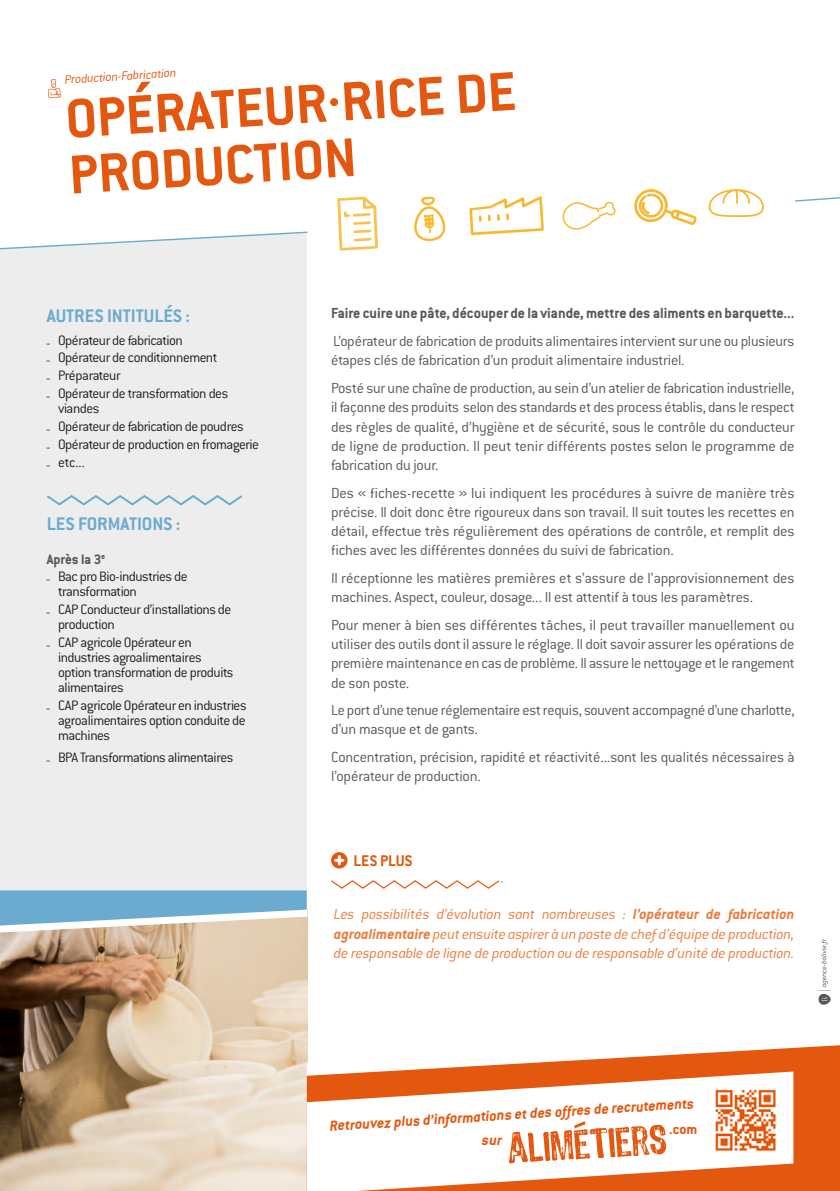
<style>
.page{position:relative;width:840px;height:1191px;background:#fff}
.page>*{position:absolute;margin:0;border:0;box-sizing:border-box;transform-origin:0 0}
.t1{font:700 60px/55.4px "Conduit ITC";color:#e4570f}
.t2{font:700 20px "Conduit ITC";color:#6cabd0}
.t3{font:700 17px "Conduit ITC";color:#e4570f}
.t4{font:300 16px/19.2px "Conduit ITC";letter-spacing:-.015em;color:#575756}
.t5{font:italic 300 16px/19.2px "Conduit ITC";letter-spacing:-.015em;color:#eb7c3c;text-align:justify}
.t6{font:700 16px "Conduit ITC";letter-spacing:-.005em;color:#575756}
.t7{font:italic 700 16px "Conduit ITC";color:#e4570f}
.t8{font:700 15.4px "Conduit ITC";color:#e4570f}
.t9{font:300 15px/17.8px "Conduit ITC";letter-spacing:-.035em;color:#1d1d1b}
.t10{font:italic 300 13.4px "Conduit ITC";color:#e4570f}
.t11{font:300 12.2px "Conduit ITC";color:#0089b3}
.s1{font-weight:700;color:#575756}
.s2{font-weight:700}
</style>
<div class="page">
<div style="left:0;top:254px;width:306px;height:636px;background:#ededed"></div>
<svg style="left:0;top:231px;width:308px;height:23px"></svg>
<svg style="left:48px;top:79px;width:13px;height:19px"></svg>
<svg style="left:331px;top:852px;width:16px;height:16px"></svg>
<svg style="left:335px;top:856px;width:8px;height:8px"></svg>
<svg style="left:331px;top:880px;width:169px;height:9px"></svg>
<svg style="left:708px;top:189px;width:131px;height:28px"></svg>
<svg style="left:414px;top:196px;width:31px;height:46px"></svg>
<svg style="left:44px;top:493px;width:200px;height:14px;background:#d7e1e8"></svg>
<img style="left:0;top:932px;width:307px;height:259px">
<svg style="left:337px;top:197px;width:41px;height:54px"></svg>
<svg style="left:469px;top:196px;width:74px;height:39px"></svg>
<svg style="left:562px;top:201px;width:53px;height:29px"></svg>
<svg style="left:634px;top:189px;width:62px;height:36px"></svg>
<svg style="left:306px;top:1045px;width:533px;height:146px;fill:#e4570f"></svg>
<svg style="left:306px;top:1071px;width:487px;height:120px"></svg>
<img style="left:705px;top:1080px;width:79px;height:79px">
<svg style="left:508px;top:1121px;width:157px;height:42px"></svg>
<svg style="left:0;top:890px;width:307px;height:42px;background:#99bdd0"></svg>
<svg style="left:818px;top:939px;width:12px;height:65px"></svg>
<p class="t10" style="left:64px;top:73px;width:113px;rotate:-4deg">Production-Fabrication</p>
<h1 class="t1" style="left:63px;top:92px;width:453px;rotate:-4deg">OPÉRATEUR·RICE DE<br>PRODUCTION</h1>
<p class="t2" style="left:47px;top:303px;width:145px">AUTRES INTITULÉS :</p>
<p class="t9" style="left:47px;top:331px;width:183px">_ Opérateur de fabrication<br>_ Opérateur de conditionnement<br>_ Préparateur<br>_ Opérateur de transformation des</p>
<p class="t9" style="left:47px;top:399px;width:214px;text-indent:11px">viandes<br>_ Opérateur de fabrication de poudres<br>_ Opérateur de production en fromagerie _ etc...</p>
<p class="t2" style="left:47px;top:511px;width:135px">LES FORMATIONS :</p>
<p class="t9" style="left:47px;top:550px;width:142px"><span class="s1">Après la 3</span><sup>e<br></sup>_ Bac pro Bio-industries de</p>
<p class="t9" style="left:47px;top:583px;width:186px;text-indent:11px">transformation<br>_ CAP Conducteur d’installations de</p>
<p class="t9" style="left:47px;top:616px;width:146px;text-indent:11px">production<br>_ CAP agricole Opérateur en</p>
<p class="t9" style="left:58px;top:650px;width:177px;line-height:15px">industries agroalimentaires option transformation de produits alimentaires</p>
<p class="t9" style="left:58px;top:698px;width:190px;line-height:15px;text-align:justify;text-indent:-11px">_ CAP agricole Opérateur en industries agroalimentaires option conduite de machines</p>
<p class="t9" style="left:47px;top:748px;width:188px">_ BPA Transformations alimentaires</p>
<p class="t6" style="left:331px;top:304px;width:464px">Faire cuire une pâte, découper de la viande, mettre des aliments en barquette...</p>
<p class="t4" style="left:331px;top:332px;width:464px">L’opérateur de fabrication de produits alimentaires intervient sur une ou plusieurs étapes clés de fabrication d’un produit alimentaire industriel.</p>
<p class="t4" style="left:331px;top:378px;width:465px;text-align:justify">Posté sur une chaîne de production, au sein d’un atelier de fabrication industrielle, il façonne des produits selon des standards et des process établis, dans le respect des règles de qualité, d’hygiène et de sécurité, sous le contrôle du conducteur de ligne de production. Il peut tenir différents postes selon le programme de fabrication du jour.</p>
<p class="t4" style="left:331px;top:483px;width:465px;text-align:justify">Des « fiches-recette » lui indiquent les procédures à suivre de manière très précise. Il doit donc être rigoureux dans son travail. Il suit toutes les recettes en détail, effectue très régulièrement des opérations de contrôle, et remplit des fiches avec les différentes données du suivi de fabrication.</p>
<p class="t4" style="left:331px;top:568px;width:464px">Il réceptionne les matières premières et s’assure de l’approvisionnement des machines. Aspect, couleur, dosage... Il est attentif à tous les paramètres.</p>
<p class="t4" style="left:331px;top:615px;width:465px;text-align:justify">Pour mener à bien ses différentes tâches, il peut travailler manuellement ou utiliser des outils dont il assure le réglage. Il doit savoir assurer les opérations de première maintenance en cas de problème. Il assure le nettoyage et le rangement de son poste.</p>
<p class="t4" style="left:331px;top:700px;width:465px">Le port d’une tenue réglementaire est requis, souvent accompagné d’une charlotte, d’un masque et de gants.</p>
<p class="t4" style="left:331px;top:747px;width:465px">Concentration, précision, rapidité et réactivité...sont les qualités nécessaires à l’opérateur de production.</p>
<p class="t3" style="left:353px;top:850px;width:60px">LES PLUS</p>
<p class="t11" style="left:499px;top:878px;width:8px">`</p>
<p class="t5" style="left:333px;top:905px;width:462px">Les possibilités d’évolution sont nombreuses : <span class="s2">l’opérateur de fabrication agroalimentaire</span> peut ensuite aspirer à un poste de chef d’équipe de production, de responsable de ligne de production ou de responsable d’unité de production.</p>
<p class="t7" style="left:329px;top:1117px;width:366px;rotate:-4deg">Retrouvez plus d’informations et des offres de recrutements</p>
<p class="t8" style="left:668px;top:1120px;width:30px">.com</p>
<p class="t7" style="left:481px;top:1130px;width:21px">sur</p>
</div>
